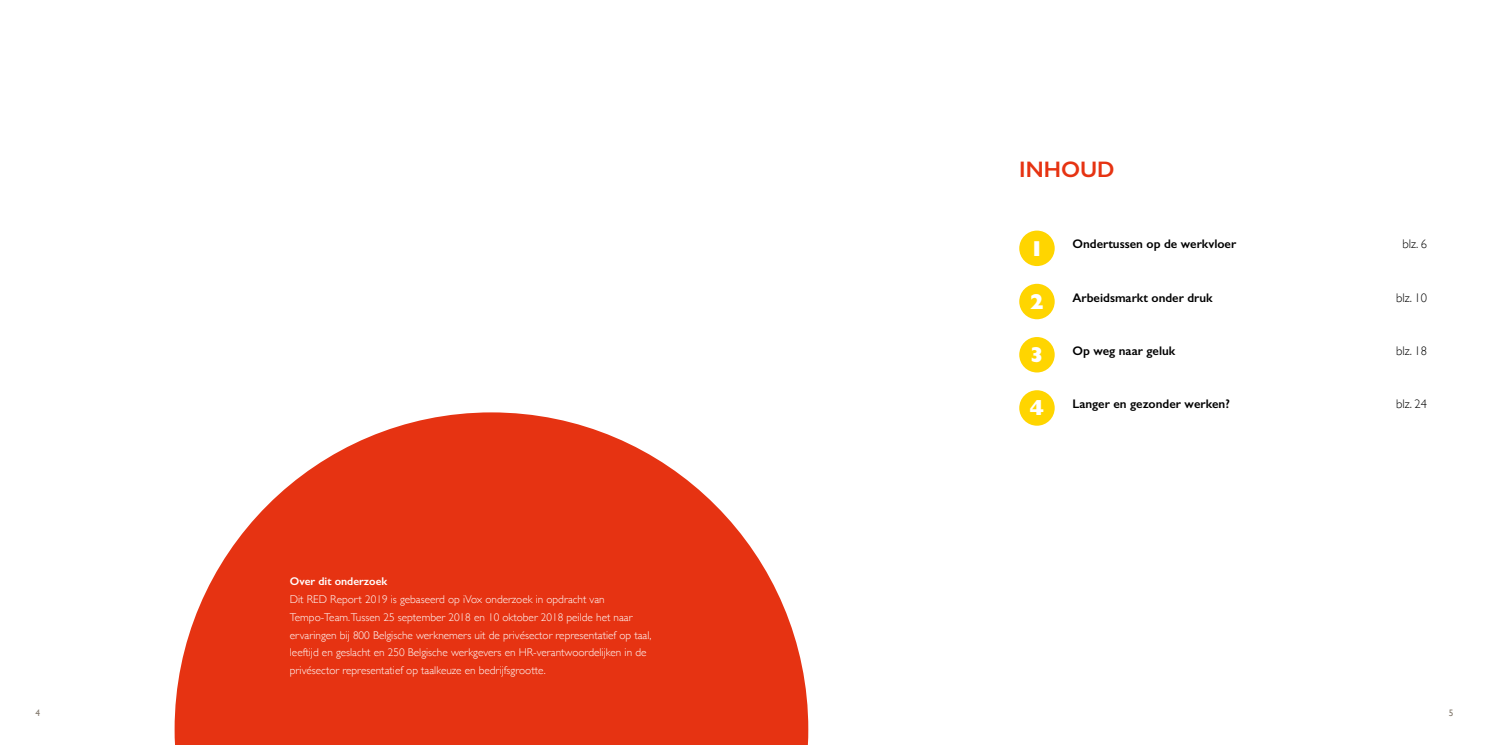
<style>
.page{position:relative;width:1489px;height:745px;background:#fff}
.page>*{position:absolute;margin:0;border:0;box-sizing:border-box;transform-origin:0 0}
.t1{font:600 22.5px "Gill Sans";color:#e63312}
.t2{font:800 21.62px "Gill Sans";color:#fff}
.t3{font:600 12.5px "Gill Sans";color:#000}
.t4{font:300 12.5px "Gill Sans";color:#000}
.t5{font:300 11.25px/17.8px "Gill Sans";color:#fff}
.t6{font:600 11.25px "Gill Sans";color:#fff}
.t7{font:9.38px "Gill Sans";color:#867d71}
</style>
<div class="page">
<svg style="left:175px;top:412px;width:633px;height:332px;fill:#e63312"></svg>
<div style="left:275px;top:558px;width:407px;height:133px;border:1px solid #e63312;border-radius:7px"></div>
<div style="left:1019px;top:230px;width:35px;height:36px;background:#ffd500;border-radius:50%"></div>
<div style="left:1019px;top:283px;width:35px;height:36px;background:#ffd500;border-radius:50%"></div>
<div style="left:1019px;top:337px;width:35px;height:35px;background:#ffd500;border-radius:50%"></div>
<div style="left:1019px;top:390px;width:35px;height:35px;background:#ffd500;border-radius:50%"></div>
<h1 class="t1" style="left:1019px;top:156px;width:97px">INHOUD</h1>
<p class="t6" style="left:290px;top:574px;width:99px">Over dit onderzoek</p>
<p class="t5" style="left:290px;top:589px;width:363px">Dit RED Report 2019 is gebaseerd op iVox onderzoek in opdracht van Tempo-Team.Tussen 25 september 2018 en 10 oktober 2018 peilde het naar ervaringen bij 800 Belgische werknemers uit de privésector representatief op taal, leeftijd en geslacht en 250 Belgische werkgevers en HR-verantwoordelijken in de privésector representatief op taalkeuze en bedrijfsgrootte.</p>
<h2 class="t2" style="left:1029px;top:235px;width:16px">1</h2>
<h2 class="t2" style="left:1029px;top:289px;width:16px">2</h2>
<h2 class="t2" style="left:1029px;top:342px;width:16px">3</h2>
<h2 class="t2" style="left:1029px;top:395px;width:16px">4</h2>
<p class="t3" style="left:1072px;top:236px;width:165px">Ondertussen op de werkvloer</p>
<p class="t4" style="left:1402px;top:234px;width:26px">blz. 6</p>
<p class="t3" style="left:1072px;top:289px;width:142px">Arbeidsmarkt onder druk</p>
<p class="t4" style="left:1396px;top:287px;width:32px">blz. 10</p>
<p class="t3" style="left:1072px;top:343px;width:104px">Op weg naar geluk</p>
<p class="t4" style="left:1396px;top:340px;width:32px">blz. 18</p>
<p class="t3" style="left:1072px;top:396px;width:159px">Langer en gezonder werken?</p>
<p class="t4" style="left:1396px;top:394px;width:32px">blz. 24</p>
<p class="t7" style="left:35px;top:706px;width:6px">4</p>
<p class="t7" style="left:1448px;top:706px;width:6px">5</p>
</div>
